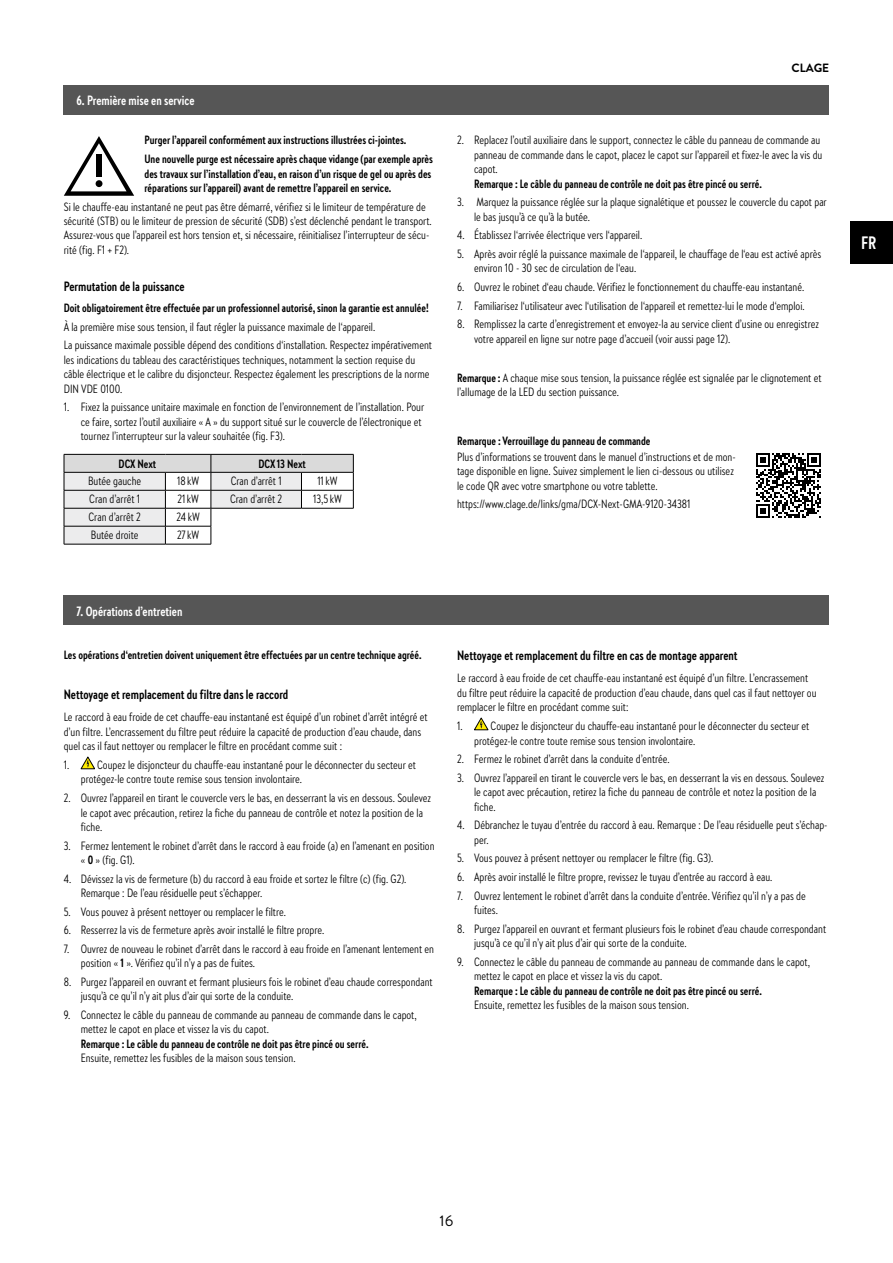
<style>
.page{position:relative;width:893px;height:1263px;background:#fff}
.page>*{position:absolute;margin:0;border:0;box-sizing:border-box;transform-origin:0 0}
.t1{font:700 18px "Brandon Text Cond";color:#fff}
.t2{font:15px "Brandon Text";color:#000}
.t3{font:700 13.5px "Brandon Text Cond";color:#000}
.t4{font:700 13.5px "Brandon Text Cond";color:#fff}
.t5{font:12px/14.4px "Brandon Text Cond";color:#000}
.t6{font:700 12px/18.6px "Brandon Text Cond";color:#000}
.t7{font:700 12px "Brandon Text";color:#000}
.s1{font-weight:700}
</style>
<div class="page">
<div style="left:850px;top:221px;width:43px;height:43px;background:#000"></div>
<svg style="left:474px;top:718px;width:14px;height:12px"></svg>
<svg style="left:756px;top:453px;width:65px;height:65px"></svg>
<div style="left:64px;top:85px;width:765px;height:30px;background:#565656"></div>
<svg style="left:64px;top:454px;width:290px;height:90px"></svg>
<hr style="left:64px;top:544px;width:101px;height:1px;background:#000">
<hr style="left:165px;top:544px;width:46px;height:1px;background:#000">
<svg style="left:81px;top:757px;width:14px;height:12px"></svg>
<div style="left:64px;top:595px;width:765px;height:30px;background:#565656"></div>
<svg style="left:64px;top:136px;width:70px;height:60px"></svg>
<div style="left:96px;top:155px;width:6px;height:22px;background:#000"></div>
<div style="left:96px;top:180px;width:6px;height:7px;background:#000;border-radius:50%"></div>
<p class="t4" style="left:77px;top:92px;width:120px">6. Première mise en service</p>
<p class="t6" style="left:145px;top:131px;width:290px">Purger l’appareil conformément aux instructions illustrées ci-jointes.<br>Une nouvelle purge est nécessaire après chaque vidange (par exemple après</p>
<p class="t6" style="left:145px;top:166px;width:288px;line-height:14.4px">des travaux sur l’installation d’eau, en raison d’un risque de gel ou après des réparations sur l’appareil) avant de remettre l’appareil en service.</p>
<p class="t5" style="left:64px;top:199px;width:369px">Si le chauffe-eau instantané ne peut pas être démarré, vérifiez si le limiteur de température de sécurité (STB) ou le limiteur de pression de sécurité (SDB) s’est déclenché pendant le transport.<br>Assurez-vous que l’appareil est hors tension et, si nécessaire, réinitialisez l’interrupteur de sécu&shy;rité (fig. F1 + F2).</p>
<p class="t3" style="left:64px;top:277px;width:122px">Permutation de la puissance</p>
<p class="t6" style="left:64px;top:298px;width:366px">Doit obligatoirement être effectuée par un professionnel autorisé, sinon la garantie est annulée!</p>
<p class="t5" style="left:64px;top:317px;width:370px;line-height:18.6px">À la première mise sous tension, il faut régler la puissance maximale de l‘appareil.<br>La puissance maximale possible dépend des conditions d‘installation. Respectez impérativement</p>
<p class="t5" style="left:64px;top:352px;width:367px">les indications du tableau des caractéristiques techniques, notamment la section requise du câble électrique et le calibre du disjoncteur. Respectez également les prescriptions de la norme<br>DIN VDE 0100.</p>
<p class="t5" style="left:81px;top:399px;width:345px;text-indent:-17px">1. Fixez la puissance unitaire maximale en fonction de l’environnement de l’installation. Pour ce faire, sortez l’outil auxiliaire « A » du support situé sur le couvercle de l’électronique et tournez l’interrupteur sur la valeur souhaitée (fig. F3).</p>
<p class="t6" style="left:119px;top:454px;width:39px">DCX Next</p>
<p class="t6" style="left:258px;top:454px;width:49px">DCX 13 Next</p>
<p class="t5" style="left:88px;top:474px;width:55px">Butée gauche</p>
<p class="t5" style="left:177px;top:474px;width:24px">18 kW</p>
<p class="t5" style="left:231px;top:474px;width:52px">Cran d’arrêt 1</p>
<p class="t5" style="left:317px;top:474px;width:22px">11kW</p>
<p class="t5" style="left:89px;top:492px;width:52px">Cran d’arrêt 1</p>
<p class="t5" style="left:177px;top:492px;width:23px">21kW</p>
<p class="t5" style="left:230px;top:492px;width:54px">Cran d’arrêt 2</p>
<p class="t5" style="left:313px;top:492px;width:30px">13,5 kW</p>
<p class="t5" style="left:89px;top:510px;width:54px">Cran d’arrêt 2</p>
<p class="t5" style="left:177px;top:510px;width:25px">24 kW</p>
<p class="t5" style="left:91px;top:528px;width:49px">Butée droite</p>
<p class="t5" style="left:177px;top:528px;width:24px">27kW</p>
<p class="t7" style="left:791px;top:60px;width:39px">CLAGE</p>
<p class="t5" style="left:474px;top:133px;width:350px;text-indent:-17px">2. Replacez l’outil auxiliaire dans le support, connectez le câble du panneau de commande au panneau de commande dans le capot, placez le capot sur l’appareil et fixez-le avec la vis du capot.</p>
<p class="t6" style="left:474px;top:174px;width:289px">Remarque : Le câble du panneau de contrôle ne doit pas être pincé ou serré.</p>
<p class="t5" style="left:474px;top:195px;width:354px;text-indent:-17px">3. Marquez la puissance réglée sur la plaque signalétique et poussez le couvercle du capot par le bas jusqu’à ce qu’à la butée.</p>
<p class="t5" style="left:457px;top:228px;width:187px">4. Établissez l‘arrivée électrique vers l‘appareil.</p>
<p class="t5" style="left:474px;top:246px;width:349px;text-indent:-17px">5. Après avoir réglé la puissance maximale de l‘appareil, le chauffage de l‘eau est activé après environ 10 - 30 sec de circulation de l‘eau.</p>
<p class="t5" style="left:457px;top:279px;width:349px">6. Ouvrez le robinet d‘eau chaude. Vérifiez le fonctionnement du chauffe-eau instantané.</p>
<p class="t5" style="left:457px;top:298px;width:349px">7. Familiarisez l‘utilisateur avec l‘utilisation de l‘appareil et remettez-lui le mode d‘emploi.</p>
<p class="t5" style="left:474px;top:317px;width:346px;text-indent:-17px">8. Remplissez la carte d’enregistrement et envoyez-la au service client d’usine ou enregistrez votre appareil en ligne sur notre page d’accueil (voir aussi page 12).</p>
<p class="t5" style="left:457px;top:370px;width:366px"><span class="s1">Remarque :</span> A chaque mise sous tension, la puissance réglée est signalée par le clignotement et l’allumage de la LED du section puissance.</p>
<p class="t6" style="left:457px;top:431px;width:195px">Remarque : Verrouillage du panneau de commande</p>
<p class="t5" style="left:457px;top:449px;width:280px">Plus d’informations se trouvent dans le manuel d’instructions et de mon&shy;tage disponible en ligne. Suivez simplement le lien ci-dessous ou utilisez le code QR avec votre smartphone ou votre tablette.</p>
<p class="t5" style="left:457px;top:497px;width:235px">https://www.clage.de/links/gma/DCX-Next-GMA-9120-34381</p>
<p class="t4" style="left:77px;top:602px;width:107px">7. Opérations d’entretien</p>
<p class="t6" style="left:64px;top:645px;width:359px">Les opérations d‘entretien doivent uniquement être effectuées par un centre technique agréé.</p>
<p class="t3" style="left:64px;top:685px;width:226px">Nettoyage et remplacement du filtre dans le raccord</p>
<p class="t5" style="left:64px;top:709px;width:365px">Le raccord à eau froide de cet chauffe-eau instantané est équipé d’un robinet d’arrêt intégré et d’un filtre. L’encrassement du filtre peut réduire la capacité de production d’eau chaude, dans quel cas il faut nettoyer ou remplacer le filtre en procédant comme suit :</p>
<p class="t5" style="left:81px;top:757px;width:337px;text-indent:-17px">1. Coupez le disjoncteur du chauffe-eau instantané pour le déconnecter du secteur et protégez-le contre toute remise sous tension involontaire.</p>
<p class="t5" style="left:81px;top:790px;width:352px;text-indent:-17px">2. Ouvrez l’appareil en tirant le couvercle vers le bas, en desserrant la vis en dessous. Soulevez le capot avec précaution, retirez la fiche du panneau de contrôle et notez la position de la fiche.</p>
<p class="t5" style="left:81px;top:838px;width:355px;text-indent:-17px">3. Fermez lentement le robinet d’arrêt dans le raccord à eau froide (a) en l’amenant en position « <span class="s1">0</span> » (fig. G1).</p>
<p class="t5" style="left:81px;top:871px;width:327px;text-indent:-17px">4. Dévissez la vis de fermeture (b) du raccord à eau froide et sortez le filtre (c) (fig. G2).<br>Remarque : De l’eau résiduelle peut s’échapper.</p>
<p class="t5" style="left:64px;top:904px;width:224px">5. Vous pouvez à présent nettoyer ou remplacer le filtre.</p>
<p class="t5" style="left:64px;top:923px;width:262px">6. Resserrez la vis de fermeture après avoir installé le filtre propre.</p>
<p class="t5" style="left:81px;top:941px;width:355px;text-indent:-17px">7. Ouvrez de nouveau le robinet d’arrêt dans le raccord à eau froide en l’amenant lentement en position « <span class="s1">1</span> ». Vérifiez qu’il n’y a pas de fuites.</p>
<p class="t5" style="left:81px;top:974px;width:353px;text-indent:-17px">8. Purgez l’appareil en ouvrant et fermant plusieurs fois le robinet d’eau chaude correspondant jusqu’à ce qu’il n’y ait plus d’air qui sorte de la conduite.</p>
<p class="t5" style="left:81px;top:1007px;width:337px;text-indent:-17px">9. Connectez le câble du panneau de commande au panneau de commande dans le capot, mettez le capot en place et vissez la vis du capot.</p>
<p class="t6" style="left:81px;top:1034px;width:289px">Remarque : Le câble du panneau de contrôle ne doit pas être pincé ou serré.</p>
<p class="t5" style="left:81px;top:1050px;width:216px">Ensuite, remettez les fusibles de la maison sous tension.</p>
<p class="t3" style="left:457px;top:646px;width:282px">Nettoyage et remplacement du filtre en cas de montage apparent</p>
<p class="t5" style="left:457px;top:671px;width:361px">Le raccord à eau froide de cet chauffe-eau instantané est équipé d’un filtre. L’encrassement du filtre peut réduire la capacité de production d’eau chaude, dans quel cas il faut nettoyer ou remplacer le filtre en procédant comme suit:</p>
<p class="t5" style="left:474px;top:718px;width:337px;text-indent:-17px">1. Coupez le disjoncteur du chauffe-eau instantané pour le déconnecter du secteur et protégez-le contre toute remise sous tension involontaire.</p>
<p class="t5" style="left:457px;top:751px;width:214px">2. Fermez le robinet d’arrêt dans la conduite d’entrée.</p>
<p class="t5" style="left:474px;top:770px;width:352px;text-indent:-17px">3. Ouvrez l’appareil en tirant le couvercle vers le bas, en desserrant la vis en dessous. Soulevez le capot avec précaution, retirez la fiche du panneau de contrôle et notez la position de la fiche.</p>
<p class="t5" style="left:474px;top:817px;width:355px;text-indent:-17px">4. Débranchez le tuyau d’entrée du raccord à eau. Remarque : De l’eau résiduelle peut s’échap&shy;per.</p>
<p class="t5" style="left:457px;top:850px;width:258px">5. Vous pouvez à présent nettoyer ou remplacer le filtre (fig. G3).</p>
<p class="t5" style="left:457px;top:869px;width:317px">6. Après avoir installé le filtre propre, revissez le tuyau d’entrée au raccord à eau.</p>
<p class="t5" style="left:474px;top:888px;width:333px;text-indent:-17px">7. Ouvrez lentement le robinet d’arrêt dans la conduite d’entrée. Vérifiez qu’il n’y a pas de fuites.</p>
<p class="t5" style="left:474px;top:921px;width:353px;text-indent:-17px">8. Purgez l’appareil en ouvrant et fermant plusieurs fois le robinet d’eau chaude correspondant jusqu’à ce qu’il n’y ait plus d’air qui sorte de la conduite.</p>
<p class="t5" style="left:474px;top:954px;width:337px;text-indent:-17px">9. Connectez le câble du panneau de commande au panneau de commande dans le capot, mettez le capot en place et vissez la vis du capot.</p>
<p class="t6" style="left:474px;top:981px;width:289px">Remarque : Le câble du panneau de contrôle ne doit pas être pincé ou serré.</p>
<p class="t5" style="left:474px;top:997px;width:216px">Ensuite, remettez les fusibles de la maison sous tension.</p>
<h1 class="t1" style="left:861px;top:230px;width:17px">FR</h1>
<p class="t2" style="left:440px;top:1210px;width:15px">16</p>
</div>
